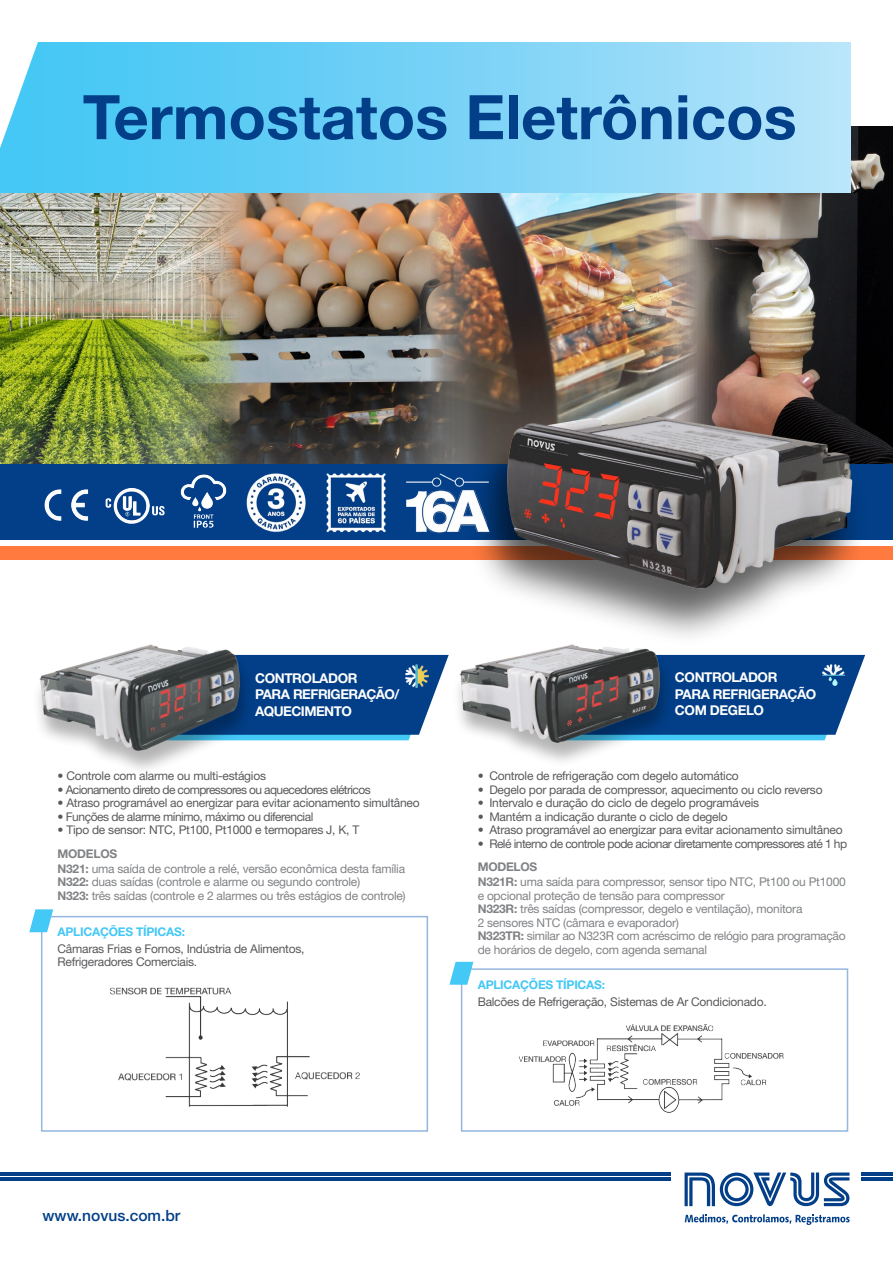
<style>
.page{position:relative;width:893px;height:1263px;background:#fff}
.page>*{position:absolute;margin:0;border:0;box-sizing:border-box;transform-origin:0 0}
.t1{font:700 61.5px "Helvetica Neue LT Std";color:#023f88}
.t2{font:500 15.6px "Helvetica Neue LT Std";color:#023f88}
.t3{font:700 13.5px/16.5px "Helvetica Neue LT Std";letter-spacing:-.03em;color:#fff}
.t4{font:12px/13.5px "Helvetica Neue LT Std";letter-spacing:-.02em;color:#58595b}
.t5{font:12px/13.5px "Helvetica Neue LT Std";letter-spacing:-.02em;color:#808285}
.t6{font:12px "Helvetica Neue LT Std";letter-spacing:-.045em;color:#58595b}
.t7{font:12px "Helvetica Neue LT Std";letter-spacing:-.05em;color:#58595b}
.t8{font:12px "Helvetica Neue LT Std";letter-spacing:-.04em;color:#58595b}
.t9{font:700 12px "Helvetica Neue LT Std";letter-spacing:-.02em;color:#44c8f5}
.s1{font-weight:700}
</style>
<div class="page">
<img style="left:696px;top:126px;width:197px;height:339px">
<img style="left:239px;top:192px;width:189px;height:273px">
<img style="left:428px;top:192px;width:268px;height:269px">
<img style="left:0;top:192px;width:239px;height:273px">
<div style="left:0;top:465px;width:893px;height:75px;background:#023f88"></div>
<img style="left:44px;top:489px;width:45px;height:32px">
<img style="left:105px;top:488px;width:60px;height:36px">
<img style="left:180px;top:474px;width:47px;height:53px">
<div style="left:41px;top:916px;width:387px;height:216px;border:2px solid #95b6df"></div>
<div style="left:461px;top:968px;width:387px;height:164px;border:2px solid #95b6df"></div>
<div style="left:0;top:546px;width:893px;height:13px;background:#ff7a3e"></div>
<svg style="left:255px;top:655px;width:194px;height:85px;background:#1b5698"></svg>
<div style="left:31px;top:647px;width:224px;height:129px;background:#000;opacity:.3"></div>
<img style="left:39px;top:645px;width:200px;height:106px">
<img style="left:406px;top:665px;width:22px;height:23px">
<img style="left:110px;top:988px;width:250px;height:119px">
<svg style="left:675px;top:655px;width:190px;height:85px;background:#1b5697"></svg>
<div style="left:452px;top:647px;width:223px;height:121px;background:#000;opacity:.3"></div>
<img style="left:459px;top:647px;width:200px;height:96px">
<img style="left:822px;top:665px;width:23px;height:21px">
<img style="left:518px;top:1025px;width:266px;height:88px">
<svg style="left:29px;top:909px;width:24px;height:23px"></svg>
<svg style="left:449px;top:962px;width:24px;height:23px"></svg>
<div style="left:0;top:43px;width:850px;height:149px;background:linear-gradient(to right,#3bc4f4,#b5e2fa)"></div>
<svg style="left:0;top:42px;width:43px;height:106px"></svg>
<div style="left:466px;top:419px;width:402px;height:228px;background:#000;opacity:.62"></div>
<img style="left:494px;top:406px;width:377px;height:191px">
<svg style="left:685px;top:1172px;width:165px;height:53px"></svg>
<hr style="left:0;top:1172px;width:671px;height:4px;background:#023f88">
<hr style="left:0;top:1177px;width:671px;height:3px;background:#023f88">
<hr style="left:862px;top:1172px;width:31px;height:4px;background:#023f88">
<hr style="left:862px;top:1177px;width:31px;height:3px;background:#023f88">
<img style="left:236px;top:461px;width:78px;height:71px">
<img style="left:314px;top:461px;width:83px;height:72px">
<img style="left:403px;top:461px;width:95px;height:83px">
<h1 class="t1" style="left:83px;top:79px;width:715px">Termostatos Eletrônicos</h1>
<p class="t3" style="left:255px;top:669px;width:146px">CONTROLADOR<br>PARA REFRIGERAÇÃO/<br>AQUECIMENTO</p>
<p class="t4" style="left:58px;top:769px;width:210px">• Controle com alarme ou multi-estágios</p>
<p class="t7" style="left:58px;top:782px;width:315px">• Acionamento direto de compressores ou aquecedores elétricos</p>
<p class="t4" style="left:58px;top:796px;width:364px">• Atraso programável ao energizar para evitar acionamento simultâneo</p>
<p class="t8" style="left:58px;top:809px;width:257px">• Funções de alarme mínimo, máximo ou diferencial</p>
<p class="t4" style="left:58px;top:823px;width:303px">• Tipo de sensor: NTC, Pt100, Pt1000 e termopares J, K, T</p>
<p class="t5" style="left:58px;top:846px;width:349px;line-height:15px"><span class="s1">MODELOS<br>N321:</span> uma saída de controle a relé, versão econômica desta família</p>
<p class="t5" style="left:58px;top:875px;width:350px"><span class="s1">N322:</span> duas saídas (controle e alarme ou segundo controle)<br><span class="s1">N323:</span> três saídas (controle e 2 alarmes ou três estágios de controle)</p>
<p class="t9" style="left:58px;top:925px;width:129px">APLICAÇÕES TÍPICAS:</p>
<p class="t4" style="left:58px;top:942px;width:248px">Câmaras Frias e Fornos, Indústria de Alimentos,<br>Refrigeradores Comerciais.</p>
<p class="t3" style="left:675px;top:669px;width:143px">CONTROLADOR<br>PARA REFRIGERAÇÃO<br>COM DEGELO</p>
<p class="t4" style="left:478px;top:769px;width:263px">• Controle de refrigeração com degelo automático</p>
<p class="t4" style="left:478px;top:783px;width:346px">• Degelo por parada de compressor, aquecimento ou ciclo reverso</p>
<p class="t4" style="left:478px;top:796px;width:283px">• Intervalo e duração do ciclo de degelo programáveis</p>
<p class="t4" style="left:478px;top:810px;width:252px">• Mantém a indicação durante o ciclo de degelo</p>
<p class="t4" style="left:478px;top:823px;width:366px">• Atraso programável ao energizar para evitar acionamento simultâneo</p>
<p class="t6" style="left:478px;top:836px;width:371px">• Relé interno de controle pode acionar diretamente compressores até 1 hp</p>
<p class="t5" style="left:478px;top:859px;width:370px;line-height:15px"><span class="s1">MODELOS<br>N321R:</span> uma saída para compressor, sensor tipo NTC, Pt100 ou Pt1000</p>
<p class="t5" style="left:478px;top:888px;width:369px">e opcional proteção de tensão para compressor<br><span class="s1">N323R:</span> três saídas (compressor, degelo e ventilação), monitora<br>2 sensores NTC (câmara e evaporador)<br><span class="s1">N323TR:</span> similar ao N323R com acréscimo de relógio para programação de horários de degelo, com agenda semanal</p>
<p class="t9" style="left:478px;top:978px;width:129px">APLICAÇÕES TÍPICAS:</p>
<p class="t4" style="left:478px;top:995px;width:291px">Balcões de Refrigeração, Sistemas de Ar Condicionado.</p>
<h2 class="t2" style="left:43px;top:1206px;width:139px">www.novus.com.br</h2>
</div>
